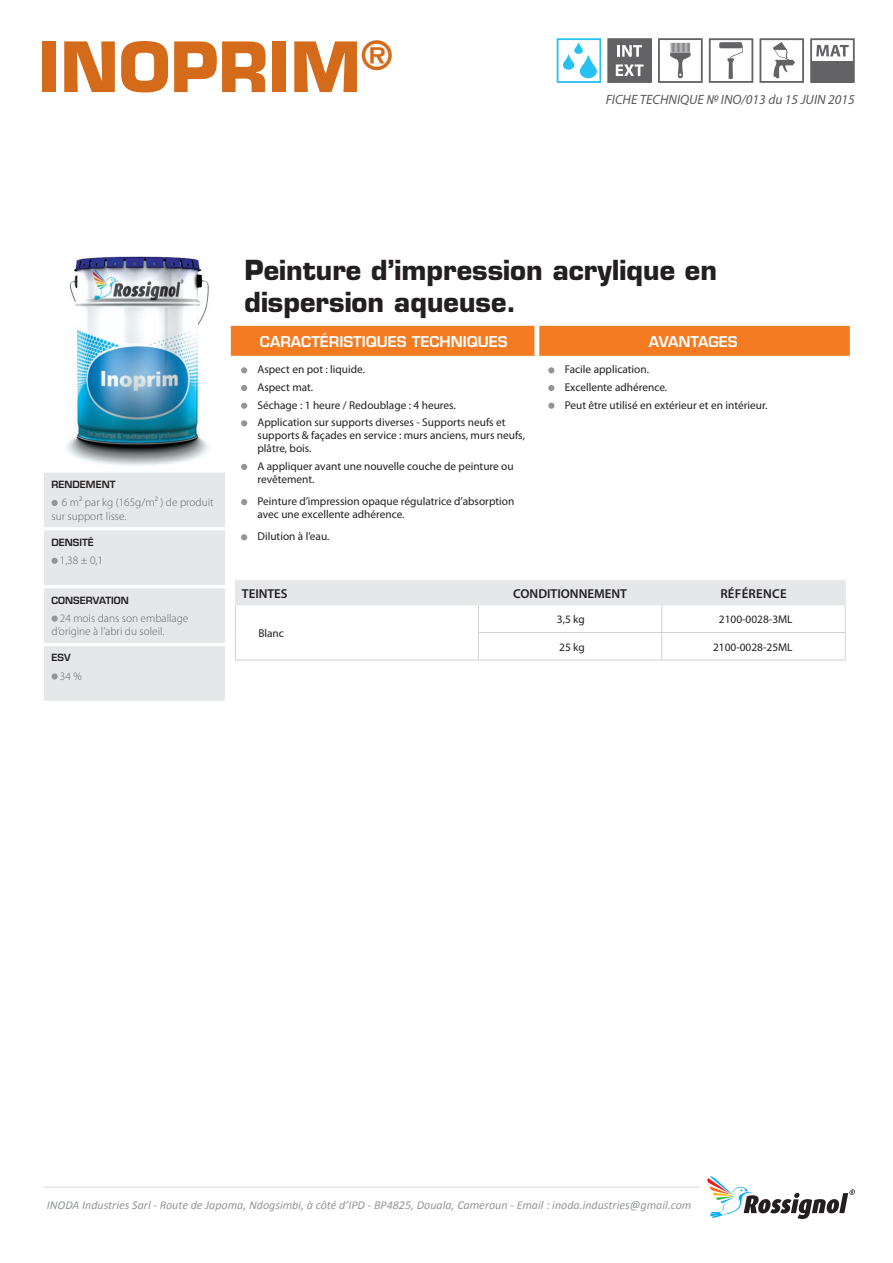
<style>
.page{position:relative;width:893px;height:1263px;background:#fff}
.page>*{position:absolute;margin:0;border:0;box-sizing:border-box;transform-origin:0 0}
.t1{font:700 67.5px "Eurostile";color:#d46b1a}
.t2{font:700 27px/32.2px "Eurostile";color:#231f20}
.t3{font:600 14.55px "Eurostile";color:#fff}
.N__de_fiche{font:italic 13.5px "Myriad Pro";color:#57585a}
.t4{font:600 12.9px "Myriad Pro";color:#231f20}
.t5{font:600 12.9px "Myriad Pro";letter-spacing:.02em;color:#231f20}
.t6{font:italic 12px "Calibri";color:#939598}
.t7{font:11.25px/17.7px "Myriad Pro";color:#231f20}
.t8{font:300 11.25px/13.6px "Myriad Pro";color:#636366}
.t9{font:600 9.75px "Eurostile";color:#231f20}
</style>
<div class="page">
<svg style="left:707px;top:1176px;width:148px;height:43px"></svg>
<hr style="left:44px;top:1186px;width:656px;height:2px;background:#e6e7e9">
<svg style="left:658px;top:38px;width:45px;height:45px"></svg>
<svg style="left:557px;top:38px;width:44px;height:45px"></svg>
<svg style="left:607px;top:38px;width:45px;height:45px;background:#7d7d80"></svg>
<svg style="left:810px;top:38px;width:45px;height:45px"></svg>
<div style="left:811px;top:61px;width:43px;height:22px;background:#636366"></div>
<svg style="left:709px;top:38px;width:44px;height:45px"></svg>
<svg style="left:759px;top:38px;width:45px;height:45px"></svg>
<div style="left:231px;top:326px;width:619px;height:30px;background:#f47b21"></div>
<div style="left:534px;top:326px;width:5px;height:30px;background:#fff"></div>
<img style="left:66px;top:256px;width:143px;height:210px">
<div style="left:44px;top:472px;width:181px;height:229px;background:#e6e7e9"></div>
<div style="left:52px;top:615px;width:6px;height:7px;background:#939598;border-radius:50%"></div>
<div style="left:52px;top:673px;width:6px;height:7px;background:#939598;border-radius:50%"></div>
<svg style="left:241px;top:367px;width:6px;height:6px"></svg>
<svg style="left:241px;top:385px;width:6px;height:6px"></svg>
<svg style="left:241px;top:403px;width:6px;height:6px"></svg>
<svg style="left:241px;top:420px;width:6px;height:6px"></svg>
<svg style="left:241px;top:464px;width:6px;height:6px"></svg>
<svg style="left:241px;top:499px;width:6px;height:6px"></svg>
<svg style="left:241px;top:534px;width:6px;height:6px"></svg>
<svg style="left:548px;top:367px;width:6px;height:6px"></svg>
<svg style="left:548px;top:385px;width:6px;height:6px"></svg>
<svg style="left:548px;top:403px;width:6px;height:6px"></svg>
<hr style="left:235px;top:580px;width:243px;height:1px;background:#e6e7e9">
<hr style="left:478px;top:580px;width:184px;height:1px;background:#e6e7e9">
<hr style="left:662px;top:580px;width:184px;height:1px;background:#e6e7e9">
<hr style="left:235px;top:660px;width:243px;height:1px;background:#d1d2d4">
<svg style="left:235px;top:581px;width:611px;height:79px"></svg>
<hr style="left:478px;top:660px;width:184px;height:1px;background:#d1d2d4">
<hr style="left:662px;top:660px;width:184px;height:1px;background:#d1d2d4">
<p class="t1" style="left:38px;top:25px;width:356px">INOPRIM<sup>®</sup></p>
<p class="N__de_fiche" style="left:606px;top:91px;width:251px">FICHE TECHNIQUE № INO/013 du 15 JUIN 2015</p>
<p class="t9" style="left:52px;top:478px;width:65px">RENDEMENT</p>
<p class="t8" style="left:52px;top:496px;width:164px;text-indent:10px">6 m² par kg (165g/m² ) de produit sur support lisse.</p>
<p class="t9" style="left:52px;top:536px;width:44px">DENSITÉ</p>
<p class="t8" style="left:60px;top:553px;width:45px">1,38 ± 0,1</p>
<p class="t9" style="left:52px;top:594px;width:79px">CONSERVATION</p>
<p class="t8" style="left:52px;top:611px;width:138px;text-indent:8px">24 mois dans son emballage d’origine à l’abri du soleil.</p>
<p class="t9" style="left:52px;top:652px;width:21px">ESV</p>
<p class="t8" style="left:60px;top:669px;width:23px">34%</p>
<p class="t2" style="left:245px;top:254px;width:474px">Peinture d’impression acrylique en dispersion aqueuse.</p>
<p class="t3" style="left:260px;top:332px;width:249px">CARACTÉRISTIQUES TECHNIQUES</p>
<p class="t3" style="left:649px;top:332px;width:90px">AVANTAGES</p>
<p class="t7" style="left:257px;top:361px;width:250px">Aspect en pot : liquide.<br>Aspect mat.<br>Séchage : 1 heure / Redoublage : 4 heures.<br>Application sur supports diverses - Supports neufs et</p>
<p class="t7" style="left:257px;top:429px;width:269px;line-height:12.9px">supports &amp; façades en service : murs anciens, murs neufs, plâtre, bois.</p>
<p class="t7" style="left:257px;top:460px;width:258px;line-height:12.9px">A appliquer avant une nouvelle couche de peinture ou revêtement.</p>
<p class="t7" style="left:257px;top:495px;width:258px;line-height:12.9px">Peinture d’impression opaque régulatrice d’absorption avec une excellente adhérence.</p>
<p class="t7" style="left:257px;top:528px;width:74px">Dilution à l’eau.</p>
<p class="t7" style="left:565px;top:361px;width:204px">Facile application.<br>Excellente adhérence.<br>Peut être utilisé en extérieur et en intérieur.</p>
<p class="t4" style="left:242px;top:586px;width:47px">TEINTES</p>
<p class="t4" style="left:513px;top:586px;width:115px">CONDITIONNEMENT</p>
<p class="t5" style="left:720px;top:586px;width:68px">RÉFÉRENCE</p>
<p class="t7" style="left:258px;top:624px;width:27px">Blanc</p>
<p class="t7" style="left:557px;top:610px;width:29px">3,5 kg</p>
<p class="t7" style="left:719px;top:610px;width:75px">2100-0028-3ML</p>
<p class="t7" style="left:559px;top:638px;width:27px">25 kg</p>
<p class="t7" style="left:713px;top:638px;width:81px">2100-0028-25ML</p>
<p class="t6" style="left:47px;top:1197px;width:646px">INODA Industries Sarl - Route de Japoma, Ndogsimbi, à côté d’IPD - BP4825, Douala, Cameroun - Email : inoda.industries@gmail.com</p>
</div>
